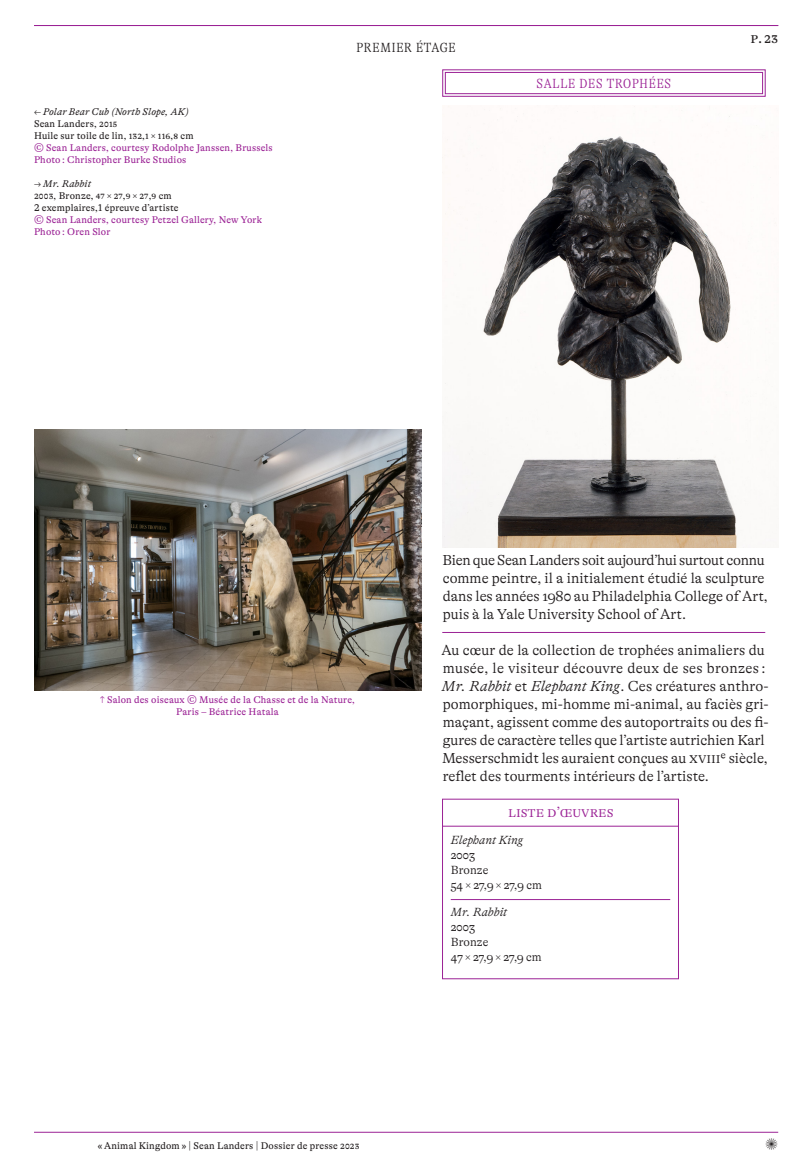
<style>
.page{position:relative;width:808px;height:1175px;background:#fff}
.page>*{position:absolute;margin:0;border:0;box-sizing:border-box;transform-origin:0 0}
.date_11_5{font:100 condensed 17.25px "GT Alpina";letter-spacing:.01em;color:#9b2295}
.date_11_5-2{font:100 condensed 17.25px "GT Alpina";letter-spacing:.01em;color:#231f20}
.texte_courant_ok{font:300 14.7px/18px "GT Alpina";letter-spacing:-.005em;color:#231f20}
.texte_courant_ok_ss_filet{font:300 14.7px/18px "GT Alpina";letter-spacing:-.01em;color:#231f20}
.texte_courant_ok_ss_filet-2{font:300 14.7px "GT Alpina";letter-spacing:-.005em;color:#9b2295}
.t1{font:14.7px "GT Alpina";color:#231f20}
.liste_oeuvre_ss_filet{font:300 12px/15px "GT Alpina";letter-spacing:.005em;color:#231f20}
.liste_oeuvre_filet{font:300 12px/15px "GT Alpina";letter-spacing:.005em;color:#231f20}
.notes{font:9.9px/12px "GT Alpina";letter-spacing:.015em;color:#9b2295;text-align:center}
.notes-2{font:9.9px "GT Alpina";letter-spacing:.015em;color:#231f20}
.notes-3{font:italic 9.9px "GT Alpina";letter-spacing:.015em;color:#231f20}
.s1{font-style:normal}
.s2{font-style:italic}
</style>
<div class="page">
<hr style="left:34px;top:1131px;width:744px;height:1px;background:#9b2295">
<hr style="left:34px;top:25px;width:744px;height:1px;background:#9b2295">
<img style="left:34px;top:430px;width:387px;height:261px">
<svg style="left:442px;top:69px;width:324px;height:28px"></svg>
<div style="left:445px;top:72px;width:318px;height:22px;border:1px solid #9b2295"></div>
<hr style="left:442px;top:632px;width:323px;height:1px;background:#9b2295">
<hr style="left:451px;top:899px;width:219px;height:1px;background:#9b2295">
<div style="left:442px;top:799px;width:237px;height:180px;border:1px solid #9b2295"></div>
<hr style="left:442px;top:826px;width:237px;height:1px;background:#9b2295">
<img style="left:442px;top:106px;width:334px;height:441px">
<p class="notes-3" style="left:34px;top:106px;width:156px"><span class="s1">←</span> Polar Bear Cub (North Slope, AK)</p>
<p class="notes-2" style="left:34px;top:118px;width:85px">Sean Landers, 2015</p>
<p class="notes-2" style="left:34px;top:130px;width:161px">Huile sur toile de lin, 132,1 × 116,8 cm</p>
<p class="notes" style="left:34px;top:142px;width:240px">© Sean Landers, courtesy Rodolphe Janssen, Brussels</p>
<p class="notes" style="left:34px;top:154px;width:154px">Photo : Christopher Burke Studios</p>
<p class="notes-3" style="left:34px;top:178px;width:59px"><span class="s1">→</span> Mr. Rabbit</p>
<p class="notes-2" style="left:34px;top:190px;width:139px">2003, Bronze, 47 × 27,9 × 27,9 cm</p>
<p class="notes-2" style="left:34px;top:202px;width:146px">2 exemplaires,1 épreuve d’artiste</p>
<p class="notes" style="left:34px;top:214px;width:230px">© Sean Landers, courtesy Petzel Gallery, New York</p>
<p class="notes" style="left:34px;top:226px;width:78px">Photo : Oren Slor</p>
<p class="date_11_5-2" style="left:356px;top:36px;width:101px">premier étage</p>
<p class="date_11_5" style="left:536px;top:72px;width:137px">salle des trophées</p>
<p class="t1" style="left:750px;top:29px;width:29px">p. 23</p>
<p class="notes" style="left:100px;top:693px;width:256px">↑ Salon des oiseaux © Musée de la Chasse et de la Nature,<br>Paris – Béatrice Hatala</p>
<p class="texte_courant_ok_ss_filet" style="left:442px;top:551px;width:327px">Bien que Sean Landers soit aujourd’hui surtout connu comme peintre, il a initialement étudié la sculpture dans les années 1980 au Philadelphia College of Art, puis à la Yale University School of Art.</p>
<p class="texte_courant_ok" style="left:441px;top:641px;width:329px">Au cœur de la collection de trophées animaliers du musée, le visiteur découvre deux de ses bronzes :<br><span class="s2">Mr. Rabbit</span> et <span class="s2">Elephant King</span>. Ces créatures anthro&shy;pomorphiques, mi-homme mi-animal, au faciès gri&shy;maçant, agissent comme des autoportraits ou des fi&shy;gures de caractère telles que l’artiste autrichien Karl Messerschmidt les auraient conçues au xviiie siècle, reflet des tourments intérieurs de l’artiste.</p>
<p class="texte_courant_ok_ss_filet-2" style="left:508px;top:803px;width:107px">liste d’œuvres</p>
<p class="liste_oeuvre_ss_filet" style="left:451px;top:832px;width:93px"><span class="s2">Elephant King<br></span>2003<br>Bronze<br>54 × 27,9 × 27,9 cm</p>
<p class="liste_oeuvre_filet" style="left:451px;top:904px;width:93px"><span class="s2">Mr. Rabbit<br></span>2003<br>Bronze<br>47 × 27,9 × 27,9 cm</p>
<p class="notes-2" style="left:98px;top:1140px;width:263px">« Animal Kingdom » | Sean Landers | Dossier de presse 2023</p>
<p class="t1" style="left:765px;top:1136px;width:14px">✺</p>
</div>
